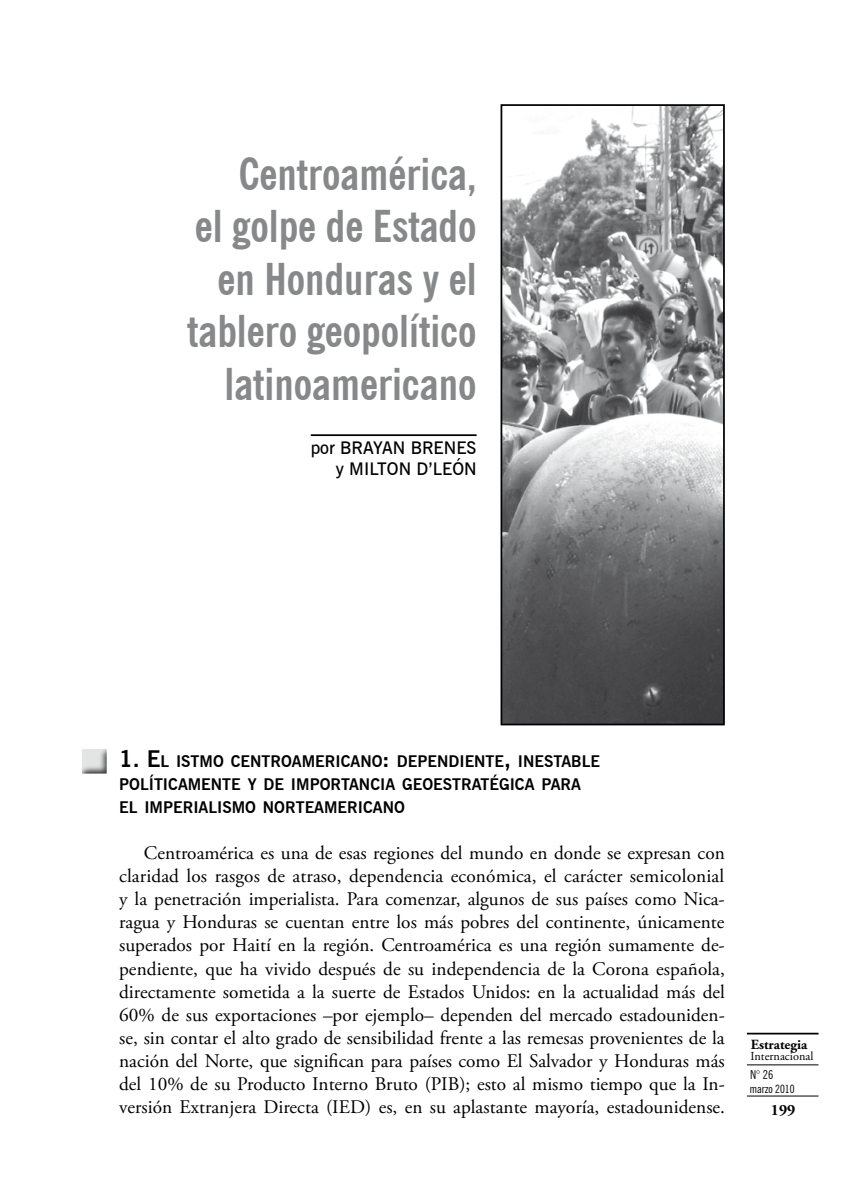
<style>
.page{position:relative;width:844px;height:1191px;background:#fff}
.page>*{position:absolute;margin:0;border:0;box-sizing:border-box;transform-origin:0 0}
.t1{font:700 condensed 43.75px/52.5px "News Gothic BT";color:#87888a;text-align:right}
.t2{font:19.25px/23.1px "Adobe Garamond Pro";color:#000;text-align:justify}
.t3{font:600 17.5px/21px "News Gothic BT";color:#000;text-align:right}
.t4{font:700 15.92px/23.1px "News Gothic BT";color:#000}
.t5{font:700 15.75px "Adobe Garamond Pro";color:#000}
.t6{font:700 14px "Adobe Garamond Pro";color:#000}
.t7{font:12.25px "Adobe Garamond Pro";color:#000}
.t8{font:condensed 12.25px "News Gothic BT";color:#000}
.t9{font:condensed 11.38px "News Gothic BT";color:#000}
.s1{font-size:22.75px}
</style>
<div class="page">
<hr style="left:746px;top:1032px;width:72px;height:2px;background:#000">
<hr style="left:746px;top:1064px;width:72px;height:1px;background:#000">
<hr style="left:746px;top:1095px;width:72px;height:1px;background:#000">
<div style="left:80px;top:746px;width:28px;height:28px;background:#000;opacity:.75"></div>
<hr style="left:311px;top:434px;width:165px;height:2px;background:#000">
<img style="left:503px;top:107px;width:218px;height:615px">
<div style="left:500px;top:104px;width:224px;height:621px;border:2px solid #000"></div>
<h1 class="t1" style="left:187px;top:147px;width:291px">Centroamérica,<br>el golpe de Estado en Honduras y el tablero geopolítico latinoamericano</h1>
<p class="t3" style="left:311px;top:437px;width:167px">POR BRAYAN BRENES<br>Y MILTON D’LEÓN</p>
<p class="t4" style="left:119px;top:749px;width:480px"><span class="s1">1. E</span>L ISTMO CENTROAMERICANO<span class="s1">:</span> DEPENDIENTE<span class="s1">,</span> INESTABLE<br>POLÍTICAMENTE Y DE IMPORTANCIA GEOESTRATÉGICA PARA<br>EL IMPERIALISMO NORTEAMERICANO</p>
<p class="t2" style="left:119px;top:842px;width:607px;text-indent:25px">Centroamérica es una de esas regiones del mundo en donde se expresan con claridad los rasgos de atraso, dependencia económica, el carácter semicolonial y la penetración imperialista. Para comenzar, algunos de sus países como Nica&shy;ragua y Honduras se cuentan entre los más pobres del continente, únicamente superados por Haití en la región. Centroamérica es una región sumamente de&shy;pendiente, que ha vivido después de su independencia de la Corona española, directamente sometida a la suerte de Estados Unidos: en la actualidad más del 60% de sus exportaciones –por ejemplo– dependen del mercado estadouniden&shy;se, sin contar el alto grado de sensibilidad frente a las remesas provenientes de la nación del Norte, que significan para países como El Salvador y Honduras más del 10% de su Producto Interno Bruto (PIB); esto al mismo tiempo que la In&shy;versión Extranjera Directa (IED) es, en su aplastante mayoría, estadounidense.</p>
<p class="t6" style="left:750px;top:1036px;width:58px">Estrategia</p>
<p class="t7" style="left:750px;top:1048px;width:64px">Internacional</p>
<p class="t8" style="left:749px;top:1067px;width:25px">N° 26</p>
<p class="t9" style="left:749px;top:1082px;width:46px">marzo 2010</p>
<p class="t5" style="left:770px;top:1100px;width:26px">199</p>
</div>
